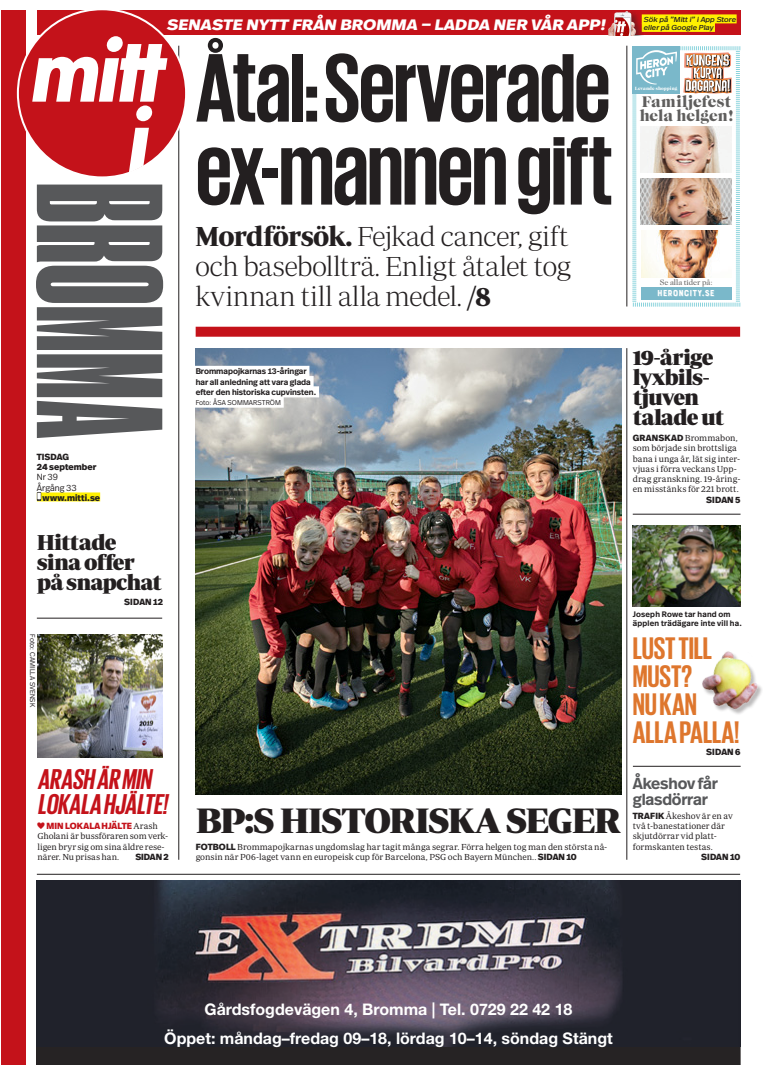
<style>
.page{position:relative;width:777px;height:1075px;background:#fff}
.page>*{position:absolute;margin:0;border:0;box-sizing:border-box;transform-origin:0 0}
.t1{font:700 99.5px/83px "Giorgio Sans";letter-spacing:-.015em;color:#231f20}
.t2{font:36px "Periodico Display";letter-spacing:-.04em;color:#231f20}
.t3{font:700 31.9px/27.9px "Giorgio Sans";letter-spacing:-.005em;color:#de762d}
.t4{font:italic 700 29.3px/25.6px "Giorgio Sans";color:#c4121a}
.t5{font:28px/30px "Periodico Display Xt Lg";letter-spacing:-.02em;color:#231f20;text-align:justify}
.t6{font:22px/20px "Periodico Display";letter-spacing:-.045em;color:#231f20}
.t7{font:700 16px/29px "Helvetica Neue";color:#fff;text-align:center}
.t8{font:600 16px/16px "Real Head OT";letter-spacing:-.01em;color:#57585a}
.t9{font:15.9px/14px "Caslon Graphique EF";letter-spacing:-.005em;color:#5f5e5d;scale:.96 1}
.t10{font:italic 800 15.1px "Real Head OT";color:#fff;scale:1.11 1}
.t11{font:9.1px "Bourton Drop Stripes A";color:#fff}
.t12{font:8.9px/10.3px "Periodico Text Lg";color:#231f20}
.t13{font:800 8.9px/10.3px "Real Head OT";letter-spacing:.005em;color:#231f20}
.t14{font:800 8.9px "Real Head OT";letter-spacing:.01em;color:#c4121a}
.t15{font:300 8.9px/10.3px "Real Head OT";letter-spacing:.005em;color:#231f20}
.t16{font:600 8.2px/10.2px "Real Head OT";color:#231f20}
.t17{font:600 8px/9px "Real Head OT";letter-spacing:.025em;color:#231f20}
.t18{font:8px "Caslon Two Twenty Four";color:#5f5e5d}
.t19{font:italic 7.2px/8.5px "Real Head OT";color:#231f20;scale:1.11 1}
.t20{font:300 7px "Real Head OT";letter-spacing:.015em;color:#231f20}
.t21{font:4.7px "Caslon Graphique EF";letter-spacing:.01em;color:#fff;scale:.95 1}
.s1{font-family:"Periodico Text Lg";font-weight:400;color:#231f20}
.s2{font-family:"Periodico Display";font-weight:700}
.s3{font-family:"Real Head OT";font-weight:800}
</style>
<div class="page">
<div style="left:1px;top:10px;width:25px;height:1055px;background:#c4121a"></div>
<hr style="left:179px;top:46px;width:1px;height:814px;background:#231f20">
<div style="left:37px;top:10px;width:703px;height:25px;background:#c4121a"></div>
<svg style="left:16px;top:10px;width:170px;height:169px"></svg>
<hr style="left:37px;top:874px;width:703px;height:1px;background:#231f20">
<div style="left:37px;top:492px;width:63px;height:9px;background:#fff101"></div>
<svg style="left:37px;top:492px;width:4px;height:9px"></svg>
<div style="left:196px;top:327px;width:544px;height:10px;background:#c4121a"></div>
<hr style="left:626px;top:46px;width:1px;height:260px;background:#231f20">
<img style="left:196px;top:348px;width:425px;height:447px">
<div style="left:193px;top:366px;width:116px;height:11px;background:#fff"></div>
<div style="left:193px;top:376px;width:120px;height:11px;background:#fff"></div>
<div style="left:193px;top:386px;width:126px;height:11px;background:#fff"></div>
<div style="left:193px;top:397px;width:91px;height:11px;background:#fff"></div>
<hr style="left:626px;top:348px;width:1px;height:512px;background:#231f20">
<hr style="left:633px;top:514px;width:107px;height:1px;background:#231f20">
<hr style="left:633px;top:766px;width:107px;height:1px;background:#231f20">
<img style="left:37px;top:634px;width:126px;height:123px">
<svg style="left:36px;top:185px;width:127px;height:253px"></svg>
<div style="left:642px;top:14px;width:94px;height:9px;background:#fff101"></div>
<div style="left:642px;top:23px;width:73px;height:9px;background:#fff101"></div>
<div style="left:607px;top:10px;width:36px;height:25px;background:#231f20;opacity:.5"></div>
<img style="left:607px;top:10px;width:29px;height:25px">
<hr style="left:37px;top:618px;width:125px;height:1px;background:#231f20">
<img style="left:633px;top:526px;width:107px;height:80px">
<img style="left:702px;top:651px;width:60px;height:63px">
<img style="left:632px;top:46px;width:109px;height:261px">
<div style="left:37px;top:950px;width:703px;height:115px;background:#262324"></div>
<img style="left:37px;top:880px;width:703px;height:166px">
<h3 class="t10" style="left:166px;top:14px;width:31px">SENAST</h3>
<h3 class="t10" style="left:232px;top:14px;width:110px">E NYTT FRÅN BROMM</h3>
<h3 class="t10" style="left:406px;top:14px;width:46px">A – LADDA</h3>
<h3 class="t10" style="left:493px;top:14px;width:105px">N ER VÅR APP!</h3>
<p class="t19" style="left:643px;top:15px;width:86px">Sök på ”Mitt i” iApp Store eller på Google Play</p>
<p class="t13" style="left:37px;top:452px;width:61px">TISDAG<br>24 SEPTEMBER</p>
<p class="t13" style="left:43px;top:493px;width:59px">WWW.MITTI.SE</p>
<p class="t15" style="left:37px;top:472px;width:41px">NR 39<br>ÅRGÅNG 33</p>
<h3 class="t6" style="left:37px;top:532px;width:127px">Hittade sina offer på snapchat</h3>
<p class="t20" style="left:37px;top:634px;width:74px;rotate:90deg">FOTO: CAMILLA SVENSK</p>
<p class="t13" style="left:124px;top:597px;width:40px">SIDAN 12</p>
<h3 class="t4" style="left:37px;top:765px;width:135px">ARASH ÄR MIN<br>LOKALA HJÄLTE!</h3>
<p class="t14" style="left:47px;top:820px;width:113px">MIN LOKALA HJÄLTE <span class="s1">Arash</span></p>
<p class="t12" style="left:37px;top:831px;width:132px">Gholani är bussföraren som verk&shy;ligen bryr sig om sina äldre rese&shy;närer. Nu prisas han.</p>
<p class="t13" style="left:135px;top:852px;width:35px">SIDAN 2</p>
<h1 class="t1" style="left:196px;top:44px;width:418px">Åtal: Serverade ex-mannen gift</h1>
<h3 class="t5" style="left:195px;top:221px;width:377px"><span class="s2">Mordförsök.</span> Fejkad cancer, gift och basebollträ. Enligt åtalet tog kvinnan till alla medel. <span class="s2">/8</span></h3>
<p class="t16" style="left:196px;top:366px;width:122px">Brommapojkarnas 13-åringar har all anledning att vara glada efter den historiska cupvinsten.</p>
<p class="t20" style="left:196px;top:398px;width:87px">FOTO: ÅSA SOMMARSTRÖM</p>
<p class="t21" style="left:634px;top:86px;width:47px">Levande shopping</p>
<h3 class="t9" style="left:639px;top:95px;width:99px">Familjefest hela helgen!</h3>
<p class="t18" style="left:660px;top:278px;width:54px">Se alla tider på:</p>
<p class="t11" style="left:657px;top:288px;width:59px">HERONCITY.SE</p>
<h3 class="t6" style="left:633px;top:346px;width:93px">19-årige lyxbils&shy;tjuven talade ut</h3>
<p class="t13" style="left:633px;top:433px;width:21px">GRANS</p>
<p class="t12" style="left:633px;top:433px;width:109px;text-indent:32px"><span class="s3">KAD</span> Brommabon, som började sin brottsliga bana i unga år, lät sig inter&shy;vjuas i förra veckans Upp&shy;drag granskning. 19-åring&shy;en misstänks för 221 brott.</p>
<p class="t13" style="left:706px;top:495px;width:36px">SIDAN 5</p>
<h2 class="t2" style="left:196px;top:799px;width:427px">Bp:s historiska seger</h2>
<p class="t12" style="left:196px;top:841px;width:413px"><span class="s3">FOTBOLL</span> Brommapojkarnas ungdomslag har tagit många segrar. Förra helgen tog man den största nå&shy;gonsin när P06-laget vann en europeisk cup för Barcelona, PSG och Bayern München.. <span class="s3">SIDAN 10</span></p>
<p class="t17" style="left:633px;top:610px;width:110px">Joseph Rowe tar hand om äpplen trädägare inte vill ha.</p>
<h3 class="t3" style="left:632px;top:634px;width:108px">Lust till must?<br>nu kan alla palla!</h3>
<p class="t13" style="left:706px;top:747px;width:7px">SIDAN</p>
<p class="t13" style="left:735px;top:747px;width:7px">6</p>
<h3 class="t8" style="left:633px;top:776px;width:87px">Åkeshov får glasdörrar</h3>
<p class="t12" style="left:633px;top:810px;width:101px"><span class="s3">TRAFIK</span> Åkeshov är en av två t-banestationer där skjutdörrar vid platt&shy;formskanten testas.</p>
<p class="t13" style="left:701px;top:852px;width:41px">SIDAN 10</p>
<h3 class="t7" style="left:164px;top:995px;width:450px">Gårdsfogdevägen 4, Bromma | Tel. 0729 22 42 18<br>Öppet: måndag–fredag 09–18, lördag 10–14, söndag Stängt</h3>
</div>
